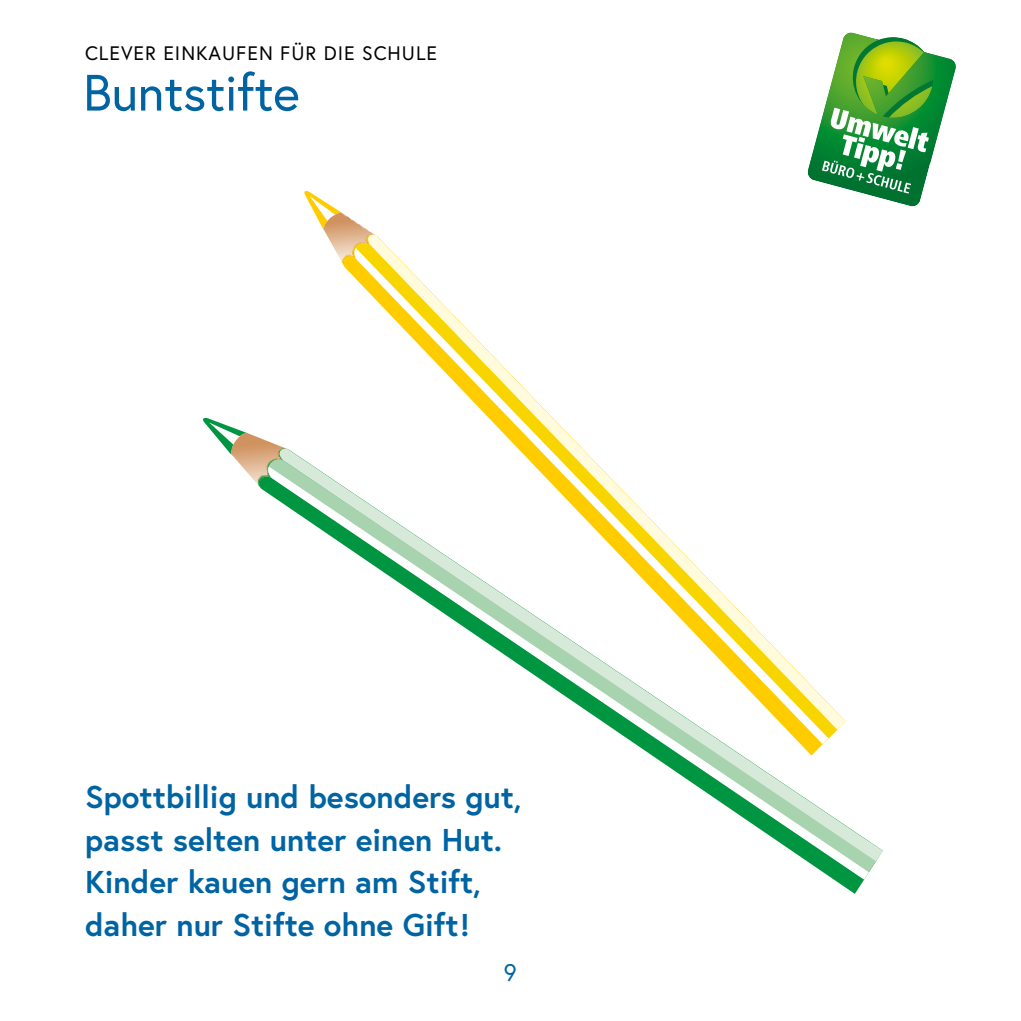
<style>
.page{position:relative;width:1021px;height:1021px;background:#fff}
.page>*{position:absolute;margin:0;border:0;box-sizing:border-box;transform-origin:0 0}
.t1{font:51px "Europa Austria";letter-spacing:-.005em;color:#0064a3}
.fett_grün{font:700 31.5px "Europa Austria";color:#0064a3}
.t2{font:24px "Europa Austria";color:#0064a3}
.t3{font:19.5px "Europa Austria";letter-spacing:.05em;color:#000}
</style>
<div class="page">
<svg style="left:304px;top:190px;width:37px;height:39px"></svg>
<img style="left:323px;top:212px;width:48px;height:55px">
<svg style="left:354px;top:248px;width:226px;height:198px"></svg>
<svg style="left:203px;top:417px;width:44px;height:36px"></svg>
<img style="left:230px;top:433px;width:50px;height:56px">
<svg style="left:268px;top:466px;width:600px;height:413px"></svg>
<svg style="left:806px;top:33px;width:150px;height:806px"></svg>
<p class="t3" style="left:85px;top:40px;width:353px">CLEVER EINKAUFEN FÜR DIE SCHULE</p>
<h1 class="t1" style="left:83px;top:60px;width:218px">Buntstifte</h1>
<p class="fett_grün" style="left:85px;top:775px;width:438px">Spottbillig und besonders gut,</p>
<p class="fett_grün" style="left:85px;top:818px;width:418px">passt selten unter einen Hut.</p>
<p class="fett_grün" style="left:85px;top:860px;width:397px">Kinder kauen gern am Stift,</p>
<p class="fett_grün" style="left:85px;top:903px;width:386px">daher nur Stifte ohne Gift!</p>
<p class="t2" style="left:504px;top:957px;width:15px">9</p>
</div>
